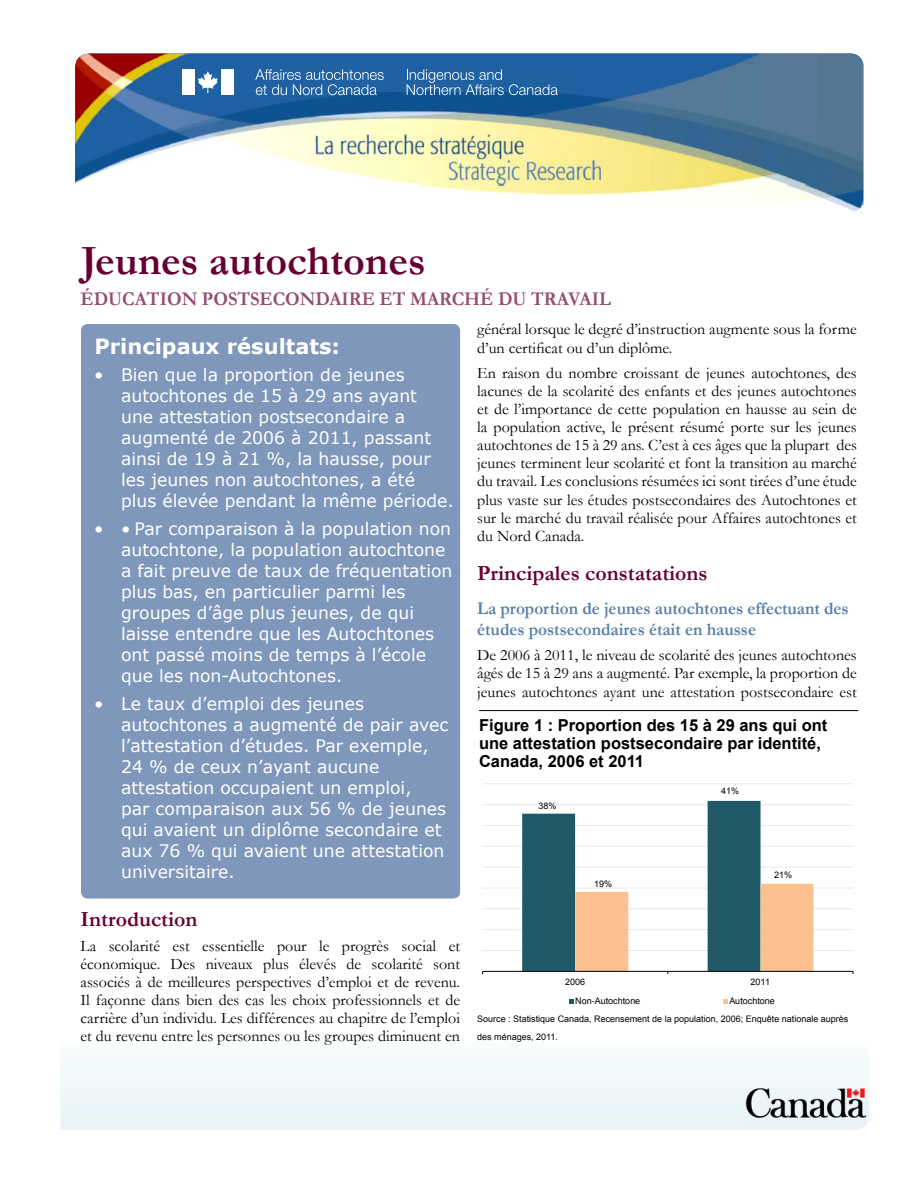
<style>
.page{position:relative;width:918px;height:1188px;background:#fff}
.page>*{position:absolute;margin:0;border:0;box-sizing:border-box;transform-origin:0 0}
.Main_Title{font:700 42px "Garamond";color:#603}
.In-text_header{font:700 21.75px "Garamond";color:#603}
.t1{font:700 21px "Verdana";color:#fff}
.Main_subhead{font:700 19.5px "Garamond";color:#944d70;scale:.95 1}
.In-text_subhead{font:700 18px/21px "Garamond";color:#577fa9;scale:.95 1}
.t2{font:17.25px/21px "Verdana";color:#fff}
.Image_Header{font:700 16.5px/18px "Arial";color:#000}
.body{font:16.05px/18.1px "Garamond";color:#000;text-align:justify}
.Image_legend{font:9px/18px "Arial";color:#000}
</style>
<div class="page">
<div style="left:81px;top:324px;width:379px;height:575px;background:#7e97ba;border-radius:7px"></div>
<div style="left:60px;top:1058px;width:809px;height:72px;background:#eef7f9"></div>
<img style="left:75px;top:54px;width:789px;height:154px">
<div style="left:225px;top:68px;width:180px;height:24px;background:#1f61a3"></div>
<div style="left:407px;top:69px;width:172px;height:23px;background:#1f61a1"></div>
<div style="left:182px;top:68px;width:46px;height:24px;background:#1f61a3"></div>
<svg style="left:198px;top:71px;width:20px;height:22px"></svg>
<div style="left:182px;top:69px;width:13px;height:26px;background:#fff"></div>
<div style="left:221px;top:69px;width:13px;height:26px;background:#fff"></div>
<svg style="left:255px;top:69px;width:129px;height:26px"></svg>
<svg style="left:407px;top:69px;width:151px;height:26px"></svg>
<div style="left:73px;top:203px;width:443px;height:34px;background:#fff"></div>
<div style="left:69px;top:184px;width:16px;height:19px;background:#fff"></div>
<svg style="left:848px;top:206px;width:16px;height:7px"></svg>
<hr style="left:479px;top:710px;width:379px;height:1px;background:#000">
<hr style="left:483px;top:950px;width:370px;height:1px;background:#eaeaea">
<hr style="left:483px;top:929px;width:370px;height:1px;background:#ebebeb">
<hr style="left:483px;top:908px;width:370px;height:1px;background:#eee">
<hr style="left:483px;top:887px;width:370px;height:2px;background:#f4f3f3">
<hr style="left:483px;top:867px;width:370px;height:1px;background:#f1f1f1">
<hr style="left:483px;top:846px;width:370px;height:1px;background:#eee">
<hr style="left:483px;top:825px;width:370px;height:1px;background:#eaeaea">
<hr style="left:483px;top:804px;width:370px;height:1px;background:#ededed">
<hr style="left:483px;top:783px;width:370px;height:1px;background:#efefef">
<hr style="left:483px;top:971px;width:370px;height:1px;background:#000">
<svg style="left:522px;top:801px;width:291px;height:173px"></svg>
<svg style="left:569px;top:999px;width:5px;height:5px"></svg>
<svg style="left:723px;top:999px;width:5px;height:5px"></svg>
<p class="Main_Title" style="left:81px;top:232px;width:346px">Jeunes autochtones</p>
<p class="Main_subhead" style="left:81px;top:286px;width:560px">ÉDUCATION POSTSECONDAIRE ET MARCHÉ DU TRAVAIL</p>
<h3 class="t1" style="left:94px;top:331px;width:247px">Principaux résultats:</h3>
<p class="t2" style="left:121px;top:365px;width:334px;text-indent:-27px">• Bien que la proportion de jeunes autochtones de 15 à 29 ans ayant<br>une attestation postsecondaire a augmenté de 2006 à 2011, passant ainsi de 19 à 21 %, la hausse, pour les jeunes non autochtones, a été plus élevée pendant la même période.</p>
<p class="t2" style="left:121px;top:518px;width:333px;text-indent:-27px">• • Par comparaison à la population non autochtone, la population autochtone a fait preuve de taux de fréquentation plus bas, en particulier parmi les groupes d’âge plus jeunes, de qui laisse entendre que les Autochtones ont passé moins de temps à l’école que les non-Autochtones.</p>
<p class="t2" style="left:121px;top:693px;width:329px;text-indent:-27px">• Le taux d’emploi des jeunes autochtones a augmenté de pair avec l’attestation d’études. Par exemple,<br>24 % de ceux n’ayant aucune attestation occupaient un emploi,<br>par comparaison aux 56 % de jeunes qui avaient un diplôme secondaire et aux 76 % qui avaient une attestation universitaire.</p>
<p class="In-text_header" style="left:81px;top:904px;width:118px">Introduction</p>
<p class="body" style="left:81px;top:936px;width:381px">La scolarité est essentielle pour le progrès social et économique. Des niveaux plus élevés de scolarité sont associés à de meilleures perspectives d’emploi et de revenu.<br>Il façonne dans bien des cas les choix professionnels et de carrière d’un individu. Les différences au chapitre de l’emploi et du revenu entre les personnes ou les groupes diminuent en</p>
<p class="body" style="left:477px;top:320px;width:381px">général lorsque le degré d’instruction augmente sous la forme d’un certificat ou d’un diplôme.</p>
<p class="body" style="left:477px;top:363px;width:381px">En raison du nombre croissant de jeunes autochtones, des lacunes de la scolarité des enfants et des jeunes autochtones et de l’importance de cette population en hausse au sein de la population active, le présent résumé porte sur les jeunes autochtones de 15 à 29 ans. C’est à ces âges que la plupart des jeunes terminent leur scolarité et font la transition au marché du travail. Les conclusions résumées ici sont tirées d’une étude plus vaste sur les études postsecondaires des Autochtones et sur le marché du travail réalisée pour Affaires autochtones et du Nord Canada.</p>
<p class="In-text_header" style="left:477px;top:558px;width:232px">Principales constatations</p>
<p class="In-text_subhead" style="left:477px;top:598px;width:393px">La proportion de jeunes autochtones effectuant des études postsecondaires était en hausse</p>
<p class="body" style="left:477px;top:646px;width:381px">De 2006 à 2011, le niveau de scolarité des jeunes autochtones âgés de 15 à 29 ans a augmenté. Par exemple, la proportion de jeunes autochtones ayant une attestation postsecondaire est</p>
<p class="Image_Header" style="left:479px;top:717px;width:350px">Figure 1 : Proportion des 15 à 29 ans qui ont une attestation postsecondaire par identité,<br>Canada, 2006 et 2011</p>
<p class="Image_legend" style="left:538px;top:796px;width:20px">38%</p>
<p class="Image_legend" style="left:594px;top:875px;width:20px">19%</p>
<p class="Image_legend" style="left:721px;top:782px;width:20px">41%</p>
<p class="Image_legend" style="left:774px;top:866px;width:20px">21%</p>
<p class="Image_legend" style="left:565px;top:973px;width:21px">2006</p>
<p class="Image_legend" style="left:750px;top:973px;width:21px">2011</p>
<p class="Image_legend" style="left:575px;top:992px;width:66px">Non-Autochtone</p>
<p class="Image_legend" style="left:729px;top:992px;width:47px">Autochtone</p>
<p class="Image_legend" style="left:477px;top:1010px;width:373px">Source : Statistique Canada, Recensement de la population, 2006; Enquête nationale auprès des ménages, 2011.</p>
</div>
